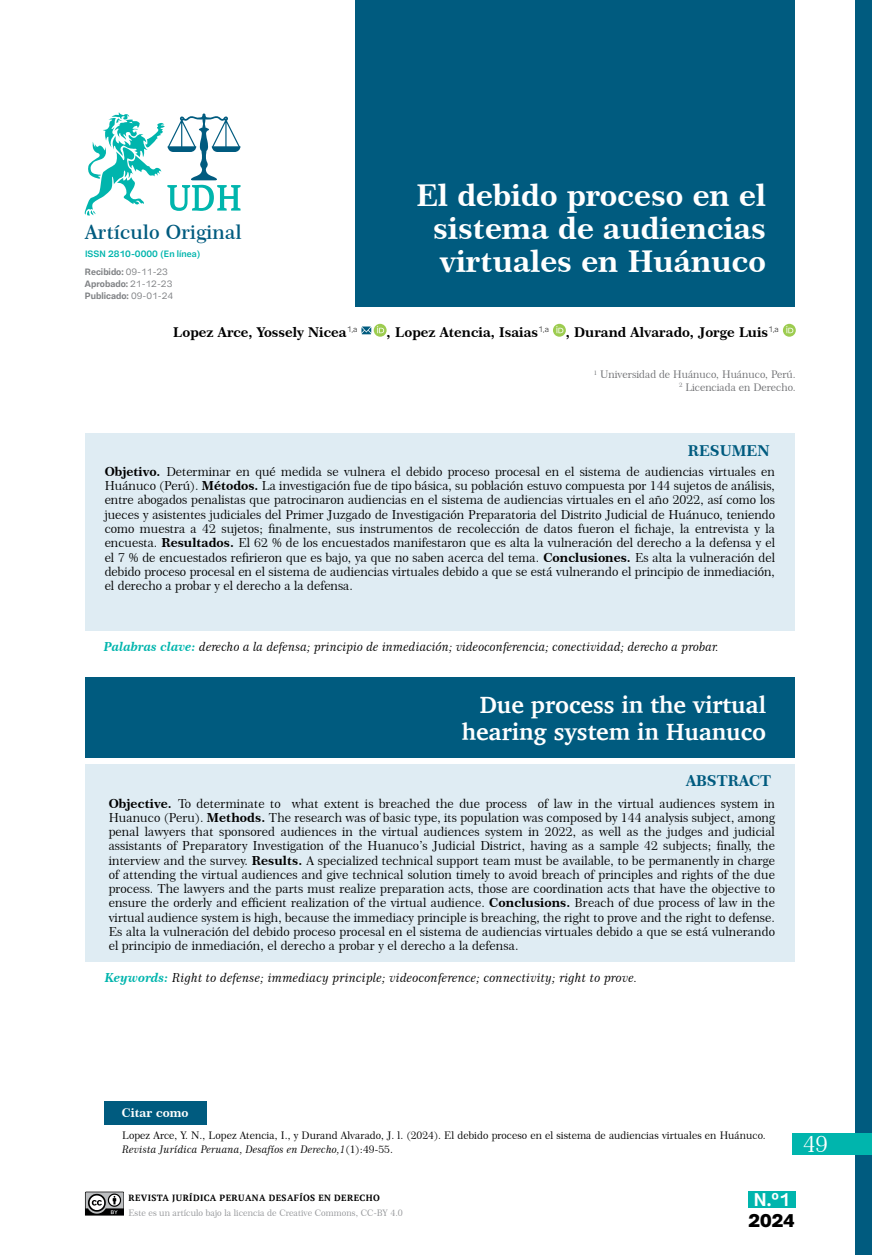
<style>
.page{position:relative;width:872px;height:1255px;background:#fff}
.page>*{position:absolute;margin:0;border:0;box-sizing:border-box;transform-origin:0 0}
.t1{font:30px/33px "Century 751 BT Bold B";color:#fff;text-align:justify}
.t2{font:700 24px/27px "Charter";color:#fff;text-align:right}
.t3{font:22.5px "Century 751 BT Roman No 2 B";color:#fff}
.t4{font:600 19.5px "Century 751 BT";letter-spacing:.01em;color:#005b7f}
.t5{font:900 18px/20.7px "Cabrion";color:#000}
.t6{font:15px "Century 751 BT Bold B";color:#005b7f}
.t7{font:13.5px "Century 751 BT Bold B";color:#000}
.t8{font:12.45px/14.2px "Century 751 BT Roman No 2 B";color:#000;text-align:justify}
.t9{font:12.45px "Century 751 BT No 2 Italic B";color:#000}
.t10{font:12px "Century 751 BT Bold B";color:#fff}
.t11{font:10.5px "Century 751 BT Roman B";color:#000}
.t12{font:10.5px/12.6px "Century 751 BT Roman No 2 B";color:#6d6e71;text-align:right}
.t13{font:10.5px "Century 751 BT Italic B";color:#000}
.t14{font:9px "Century 751 BT Roman B";color:#939598}
.t15{font:700 9px/12px "Cabrion";color:#808285}
.t16{font:700 9px "PT Serif";letter-spacing:.04em;color:#000}
.t17{font:600 9px "Cabrion";color:#00b5ad}
.s1{font-weight:400}
.s2{font-family:"Century 751 BT Bold B"}
.s3{font-family:"Century 751 BT Bold Italic B";color:#00b5ad}
.s4{font-family:"Century 751 BT Roman B"}
.s5{font-weight:700;color:#fff}
.s6{font-weight:600;color:#fff}
</style>
<div class="page">
<div style="left:854px;top:0;width:18px;height:1254px;background:#005b7f"></div>
<svg style="left:85px;top:1191px;width:39px;height:24px"></svg>
<div style="left:748px;top:1191px;width:48px;height:16px;background:#00b5ad"></div>
<div style="left:792px;top:1133px;width:80px;height:21px;background:#00b5ad"></div>
<div style="left:85px;top:764px;width:710px;height:198px;background:#dfecf3"></div>
<div style="left:85px;top:433px;width:710px;height:197px;background:#dfecf3"></div>
<div style="left:356px;top:0;width:439px;height:306px;background:#005b7f"></div>
<div style="left:85px;top:676px;width:710px;height:81px;background:#005b7f"></div>
<div style="left:104px;top:1101px;width:103px;height:24px;background:#005b7f"></div>
<svg style="left:361px;top:326px;width:10px;height:8px"></svg>
<svg style="left:374px;top:324px;width:12px;height:13px"></svg>
<svg style="left:377px;top:326px;width:7px;height:7px"></svg>
<svg style="left:553px;top:324px;width:13px;height:13px"></svg>
<svg style="left:556px;top:326px;width:7px;height:7px"></svg>
<svg style="left:783px;top:324px;width:12px;height:13px"></svg>
<svg style="left:786px;top:326px;width:7px;height:7px"></svg>
<svg style="left:84px;top:112px;width:156px;height:104px"></svg>
<h3 class="t4" style="left:85px;top:220px;width:158px">Artículo Original</h3>
<p class="t17" style="left:85px;top:248px;width:117px">ISSN 2810-0000 (En línea)</p>
<p class="t15" style="left:85px;top:266px;width:90px">Recibido: <span class="s1">09-11-23<br></span>Aprobado: <span class="s1">21-12-23<br></span>Publicado: <span class="s1">09-01-24</span></p>
<h1 class="t1" style="left:433px;top:178px;width:334px;text-indent:-17px">El debido proceso en el sistema de audiencias virtuales en Huánuco</h1>
<p class="t7" style="left:173px;top:323px;width:186px">Lopez Arce, Yossely Nicea<sup>1,a</sup></p>
<p class="t7" style="left:386px;top:323px;width:164px">, Lopez Atencia, Isaias<sup>1,a</sup></p>
<p class="t7" style="left:566px;top:323px;width:214px">, Durand Alvarado, Jorge Luis<sup>1,a</sup></p>
<p class="t12" style="left:594px;top:368px;width:203px"><sup>1</sup> Universidad de Huánuco, Huánuco, Perú.<br><sup>2</sup> Licenciada en Derecho.</p>
<p class="t6" style="left:687px;top:441px;width:83px">RESUMEN</p>
<p class="t8" style="left:105px;top:464px;width:672px"><span class="s2">Objetivo.</span> Determinar en qué medida se vulnera el debido proceso procesal en el sistema de audiencias virtuales en Huánuco (Perú). <span class="s2">Métodos.</span> La investigación fue de tipo básica, su población estuvo compuesta por 144 sujetos de análisis, entre abogados penalistas que patrocinaron audiencias en el sistema de audiencias virtuales en el año 2022, así como los jueces y asistentes judiciales del Primer Juzgado de Investigación Preparatoria del Distrito Judicial de Huánuco, teniendo como muestra a 42 sujetos; finalmente, sus instrumentos de recolección de datos fueron el fichaje, la entrevista y la encuesta. <span class="s2">Resultados.</span> El 62 % de los encuestados manifestaron que es alta la vulneración del derecho a la defensa y el el 7 % de encuestados refirieron que es bajo, ya que no saben acerca del tema. <span class="s2">Conclusiones.</span> Es alta la vulneración del debido proceso procesal en el sistema de audiencias virtuales debido a que se está vulnerando el principio de inmediación, el derecho a probar y el derecho a la defensa.</p>
<p class="t9" style="left:104px;top:638px;width:616px"><span class="s3">Palabras clave:</span> derecho a la defensa; principio de inmediación; videoconferencia; conectividad; derecho a probar.</p>
<h2 class="t2" style="left:462px;top:691px;width:306px">Due process in the virtual hearing system in Huanuco</h2>
<p class="t6" style="left:686px;top:771px;width:87px">ABSTRACT</p>
<p class="t8" style="left:109px;top:795px;width:668px"><span class="s2">Objective.</span> To determinate to what extent is breached the due process of law in the virtual audiences system in Huanuco (Peru). <span class="s2">Methods.</span> The research was of basic type, its population was composed by 144 analysis subject, among penal lawyers that sponsored audiences in the virtual audiences system in 2022, as well as the judges and judicial assistants of Preparatory Investigation of the Huanuco’s Judicial District, having as a sample 42 subjects; finally, the interview and the survey. <span class="s2">Results.</span> A specialized technical support team must be available, to be permanently in charge of attending the virtual audiences and give technical solution timely to avoid breach of principles and rights of the due process. The lawyers and the parts must realize preparation acts, those are coordination acts that have the objective to ensure the orderly and efficient realization of the virtual audience. <span class="s2">Conclusions.</span> Breach of due process of law in the virtual audience system is high, because the immediacy principle is breaching, the right to prove and the right to defense.<br>Es alta la vulneración del debido proceso procesal en el sistema de audiencias virtuales debido a que se está vulnerando el principio de inmediación, el derecho a probar y el derecho a la defensa.</p>
<p class="t9" style="left:105px;top:970px;width:534px"><span class="s3">Keywords:</span> Right to defense; immediacy principle; videoconference; connectivity; right to prove.</p>
<p class="t10" style="left:122px;top:1105px;width:68px">Citar como</p>
<p class="t11" style="left:122px;top:1129px;width:645px">Lopez Arce, Y. N., Lopez Atencia, I., y Durand Alvarado, J. l. (2024). El debido proceso en el sistema de audiencias virtuales en Huánuco.</p>
<p class="t13" style="left:122px;top:1142px;width:272px">Revista Jurídica Peruana, Desafíos en Derecho,1<span class="s4">(1):49-55.</span></p>
<h3 class="t3" style="left:803px;top:1129px;width:27px">49</h3>
<p class="t16" style="left:128px;top:1192px;width:253px">REVISTA JURÍDICA PERUANA DESAFÍOS EN DERECHO</p>
<h3 class="t5" style="left:748px;top:1189px;width:48px"><span class="s5">N.º</span><span class="s6">1<br></span>2024</h3>
<p class="t14" style="left:128px;top:1206px;width:276px">Este es un artículo bajo la licencia de Creative Commons, CC-BY 4.0</p>
</div>
